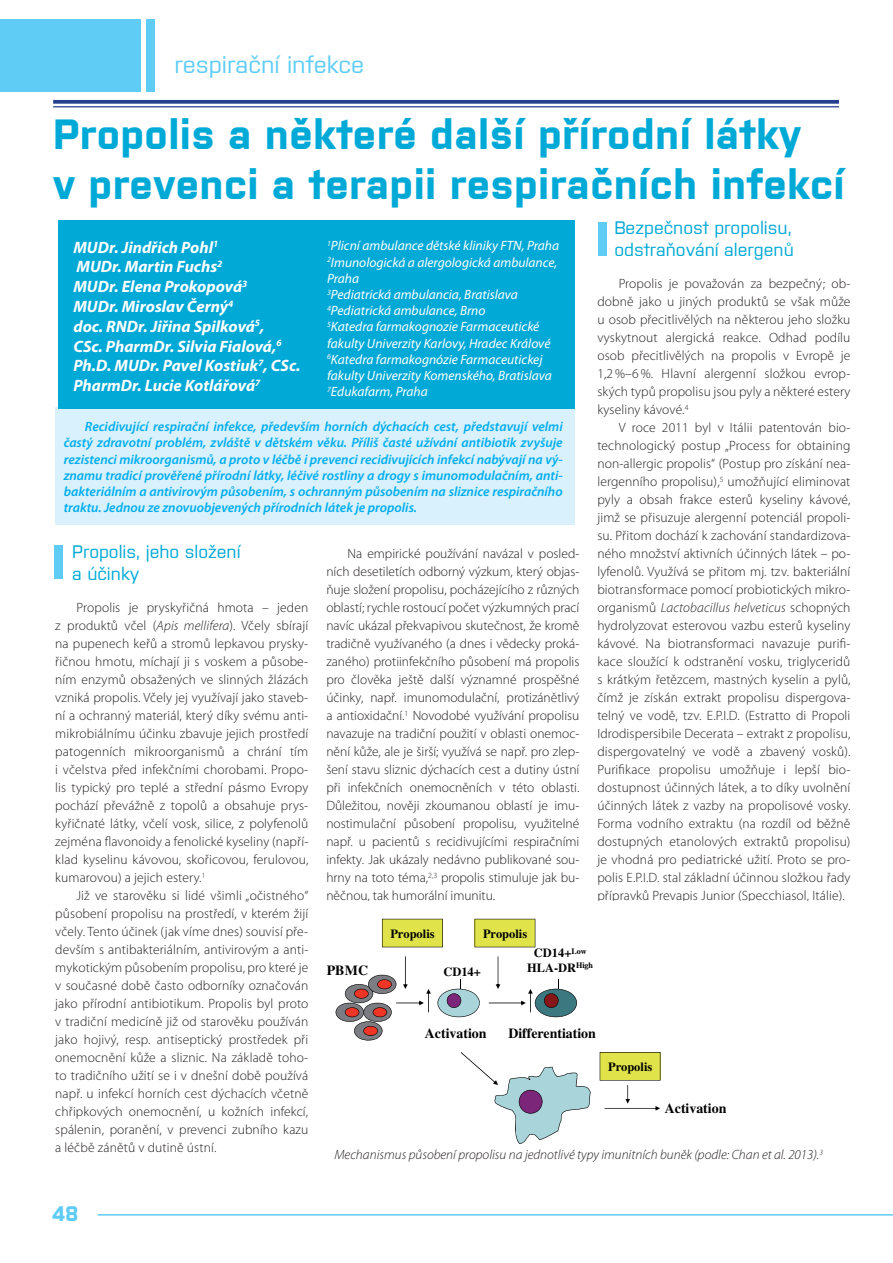
<style>
.page{position:relative;width:893px;height:1263px;background:#fff}
.page>*{position:absolute;margin:0;border:0;box-sizing:border-box;transform-origin:0 0}
.t1{font:700 42px/50.4px "Purista";letter-spacing:.01em;color:#00a9d6}
.t2{font:500 24px "Purista";color:#5eccf5}
.t3{font:700 21px "Purista";color:#5eccf5}
.t4{font:500 18px/21.6px "Purista";color:#00a9d6}
.t5{font:italic 700 16.5px/19.8px "Myriad Pro";color:#fff}
.t6{font:700 13.95px "Times";color:#000}
.t7{font:300 13.5px/18px "Myriad Pro";letter-spacing:.01em;color:#231f20;text-align:justify}
.t8{font:italic 600 13.5px/16.2px "Myriad Pro";color:#00aeef;text-align:justify}
.t9{font:italic 13.5px/16.2px "Myriad Pro";color:#fff}
.t10{font:italic 300 13.5px "Myriad Pro";color:#231f20}
.t11{font:700 12.45px/15px "Times";color:#000;text-align:center}
.s1{font-style:italic}
</style>
<div class="page">
<div style="left:0;top:19px;width:140px;height:72px;background:#5eccf5"></div>
<div style="left:147px;top:19px;width:8px;height:72px;background:#5eccf5"></div>
<div style="left:55px;top:407px;width:520px;height:117px;background:#d9f0fd"></div>
<div style="left:59px;top:221px;width:516px;height:188px;background:#00a9d6"></div>
<div style="left:599px;top:222px;width:8px;height:34px;background:#5eccf5"></div>
<div style="left:54px;top:545px;width:9px;height:34px;background:#5eccf5"></div>
<svg style="left:53px;top:100px;width:786px;height:4px;background:#354e96"></svg>
<hr style="left:53px;top:106px;width:786px;height:1px;background:#25408e">
<hr style="left:98px;top:1214px;width:795px;height:1px;background:#5eccf5">
<svg style="left:382px;top:919px;width:61px;height:28px;background:#d7db47"></svg>
<svg style="left:437px;top:980px;width:43px;height:38px"></svg>
<svg style="left:336px;top:956px;width:95px;height:85px"></svg>
<svg style="left:475px;top:919px;width:60px;height:28px;background:#dade48"></svg>
<svg style="left:489px;top:956px;width:88px;height:62px"></svg>
<svg style="left:461px;top:1052px;width:130px;height:92px"></svg>
<svg style="left:600px;top:1052px;width:60px;height:59px"></svg>
<h2 class="t2" style="left:174px;top:47px;width:191px">respirační infekce</h2>
<h1 class="t1" style="left:53px;top:105px;width:793px">Propolis a některé další přírodní látky<br>v prevenci a terapii respiračních infekcí</h1>
<h3 class="t4" style="left:614px;top:215px;width:181px">Bezpečnost propolisu, odstraňování alergenů</h3>
<p class="t7" style="left:597px;top:276px;width:255px;text-indent:21px">Propolis je považován za bezpečný; ob&shy;dobně jako u jiných produktů se však může u osob přecitlivělých na některou jeho složku vyskytnout alergická reakce. Odhad podílu osob přecitlivělých na propolis v Evropě je 1,2 %–6 %. Hlavní alergenní složkou evrop&shy;ských typů propolisu jsou pyly a některé estery kyseliny kávové.<sup>4</sup></p>
<p class="t7" style="left:597px;top:420px;width:255px;text-indent:21px">V roce 2011 byl v Itálii patentován bio&shy;technologický postup „Process for obtaining non-allergic propolis“ (Postup pro získání nea&shy;lergenního propolisu),<sup>5</sup> umožňující eliminovat pyly a obsah frakce esterů kyseliny kávové, jimž se přisuzuje alergenní potenciál propoli&shy;su. Přitom dochází k zachování standardizova&shy;ného množství aktivních účinných látek – po&shy;lyfenolů. Využívá se přitom mj. tzv. bakteriální biotransformace pomocí probiotických mikro&shy;organismů <span class="s1">Lactobacillus helveticus</span> schopných hydrolyzovat esterovou vazbu esterů kyseliny kávové. Na biotransformaci navazuje purifi&shy;kace sloužící k odstranění vosku, triglyceridů s krátkým řetězcem, mastných kyselin a pylů, čímž je získán extrakt propolisu dispergova&shy;telný ve vodě, tzv. E.P.I.D. (Estratto di Propoli Idrodispersibile Decerata – extrakt z propolisu, dispergovatelný ve vodě a zbavený vosků).<br>Purifikace propolisu umožňuje i lepší bio&shy;dostupnost účinných látek, a to díky uvolnění účinných látek z vazby na propolisové vosky.<br>Forma vodního extraktu (na rozdíl od běžně dostupných etanolových extraktů propolisu) je vhodná pro pediatrické užití. Proto se pro&shy;polis E.P.I.D. stal základní účinnou složkou řady přípravků Prevapis Junior (Specchiasol, Itálie).</p>
<p class="t5" style="left:73px;top:239px;width:228px">MUDr. Jindřich Pohl<sup>1<br></sup>MUDr. Martin Fuchs<sup>2<br></sup>MUDr. Elena Prokopová<sup>3<br></sup>MUDr. Miroslav Černý<sup>4<br></sup>doc. RNDr. Jiřina Spilková<sup>5</sup>,<br>CSc. PharmDr. Silvia Fialová,<sup>6<br></sup>Ph.D. MUDr. Pavel Kostiuk<sup>7</sup>, CSc.<br>PharmDr. Lucie Kotlářová<sup>7</sup></p>
<p class="t9" style="left:327px;top:239px;width:233px"><sup>1</sup>Plicní ambulance dětské kliniky FTN, Praha <sup>2</sup>Imunologická a alergologická ambulance, Praha<br><sup>3</sup>Pediatrická ambulancia, Bratislava <sup>4</sup>Pediatrická ambulance, Brno<br><sup>5</sup>Katedra farmakognozie Farmaceutické fakulty Univerzity Karlovy, Hradec Králové <sup>6</sup>Katedra farmakognózie Farmaceutickej fakulty Univerzity Komenského, Bratislava <sup>7</sup>Edukafarm, Praha</p>
<p class="t8" style="left:64px;top:420px;width:500px;text-indent:21px">Recidivující respirační infekce, především horních dýchacích cest, představují velmi častý zdravotní problém, zvláště v dětském věku. Příliš časté užívání antibiotik zvyšuje rezistenci mikroorganismů, a proto v léčbě i prevenci recidivujících infekcí nabývají na vý&shy;znamu tradicí prověřené přírodní látky, léčivé rostliny a drogy s imunomodulačním, anti&shy;bakteriálním a antivirovým působením, s ochranným působením na sliznice respiračního traktu. Jednou ze znovuobjevených přírodních látek je propolis.</p>
<h3 class="t4" style="left:72px;top:539px;width:170px">Propolis, jeho složení a účinky</h3>
<p class="t7" style="left:55px;top:600px;width:255px;text-indent:21px">Propolis je pryskyřičná hmota – jeden z produktů včel (<span class="s1">Apis mellifera</span>). Včely sbírají na pupenech keřů a stromů lepkavou prysky&shy;řičnou hmotu, míchají ji s voskem a působe&shy;ním enzymů obsažených ve slinných žlázách vzniká propolis. Včely jej využívají jako staveb&shy;ní a ochranný materiál, který díky svému anti&shy;mikrobiálnímu účinku zbavuje jejich prostředí patogenních mikroorganismů a chrání tím i včelstva před infekčními chorobami. Propo&shy;lis typický pro teplé a střední pásmo Evropy pochází převážně z topolů a obsahuje prys&shy;kyřičnaté látky, včelí vosk, silice, z polyfenolů zejména flavonoidy a fenolické kyseliny (napří&shy;klad kyselinu kávovou, skořicovou, ferulovou, kumarovou) a jejich estery.<sup>1</sup></p>
<p class="t7" style="left:55px;top:888px;width:255px;text-indent:21px">Již ve starověku si lidé všimli „očistného“ působení propolisu na prostředí, v kterém žijí včely. Tento účinek (jak víme dnes) souvisí pře&shy;devším s antibakteriálním, antivirovým a anti&shy;mykotickým působením propolisu, pro které je v současné době často odborníky označován jako přírodní antibiotikum. Propolis byl proto v tradiční medicíně již od starověku používán jako hojivý, resp. antiseptický prostředek při onemocnění kůže a sliznic. Na základě toho&shy;to tradičního užití se i v dnešní době používá např. u infekcí horních cest dýchacích včetně chřipkových onemocnění, u kožních infekcí, spálenin, poranění, v prevenci zubního kazu a léčbě zánětů v dutině ústní.</p>
<p class="t7" style="left:326px;top:546px;width:255px;text-indent:21px">Na empirické používání navázal v posled&shy;ních desetiletích odborný výzkum, který objas&shy;ňuje složení propolisu, pocházejícího z různých oblastí; rychle rostoucí počet výzkumných prací navíc ukázal překvapivou skutečnost, že kromě tradičně využívaného (a dnes i vědecky proká&shy;zaného) protiinfekčního působení má propolis pro člověka ještě další významné prospěšné účinky, např. imunomodulační, protizánětlivý a antioxidační.<sup>1</sup> Novodobé využívání propolisu navazuje na tradiční použití v oblasti onemoc&shy;nění kůže, ale je širší; využívá se např. pro zlep&shy;šení stavu sliznic dýchacích cest a dutiny ústní při infekčních onemocněních v této oblasti.<br>Důležitou, nověji zkoumanou oblastí je imu&shy;nostimulační působení propolisu, využitelné např. u pacientů s recidivujícími respiračními infekty. Jak ukázaly nedávno publikované sou&shy;hrny na toto téma,<sup>2,3</sup> propolis stimuluje jak bu&shy;něčnou, tak humorální imunitu.</p>
<p class="t11" style="left:390px;top:927px;width:46px">Propolis</p>
<p class="t11" style="left:483px;top:927px;width:46px">Propolis</p>
<p class="t11" style="left:527px;top:947px;width:67px">CD14+<sup>Low<br></sup>HLA-DR<sup>High</sup></p>
<p class="t6" style="left:327px;top:965px;width:43px">PBMC</p>
<p class="t11" style="left:443px;top:965px;width:39px">CD14+</p>
<p class="t6" style="left:425px;top:1028px;width:63px">Activation</p>
<p class="t6" style="left:508px;top:1028px;width:89px">Differentiation</p>
<p class="t11" style="left:608px;top:1060px;width:46px">Propolis</p>
<p class="t6" style="left:665px;top:1103px;width:63px">Activation</p>
<p class="t10" style="left:334px;top:1150px;width:490px">Mechanismus působení propolisu na jednotlivé typy imunitních buněk (podle: Chan et al. 2013).<sup>3</sup></p>
<h3 class="t3" style="left:52px;top:1198px;width:28px">48</h3>
</div>
